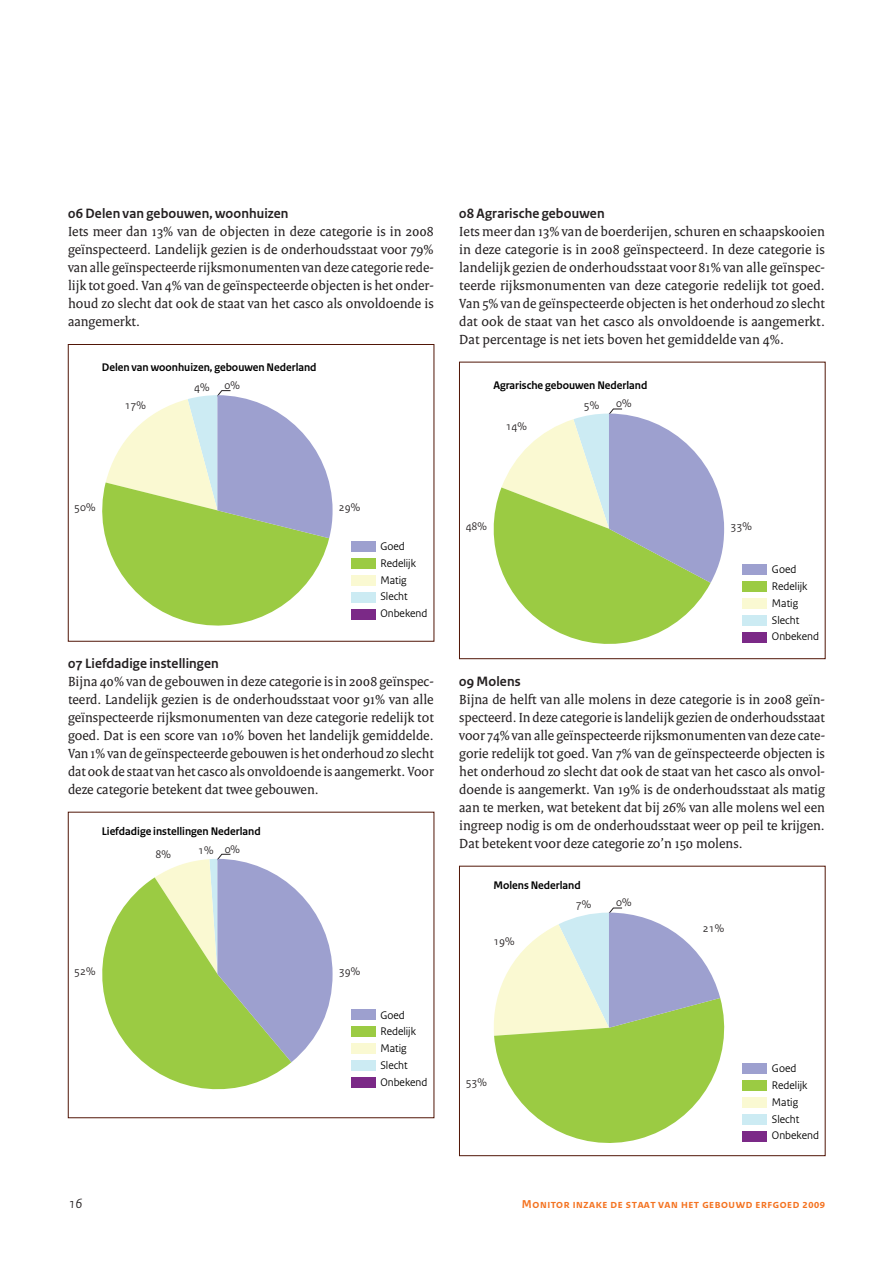
<style>
.page{position:relative;width:893px;height:1263px;background:#fff}
.page>*{position:absolute;margin:0;border:0;box-sizing:border-box;transform-origin:0 0}
.t1{font:14.25px/18px "Rijksoverheid Serif";color:#231f20;text-align:justify}
.t2{font:700 14.25px "Rijksoverheid Sans";letter-spacing:.01em;color:#231f20}
.t3{font:italic 14.25px "Rijksoverheid Sans";color:#231f20}
.t4{font:700 12px "Rijksoverheid Sans";letter-spacing:.05em;color:#f47321}
.t5{font:11.55px/16.8px "Rijksoverheid Sans";color:#000}
.t6{font:700 11.55px "Rijksoverheid Sans";color:#000}
.t7{font:11.55px "Rijksoverheid Sans";color:#231f20}
</style>
<div class="page">
<div style="left:742px;top:564px;width:25px;height:11px;background:#9da0cf"></div>
<div style="left:742px;top:581px;width:25px;height:11px;background:#9bcb43"></div>
<div style="left:742px;top:598px;width:25px;height:11px;background:#faf9d2"></div>
<div style="left:742px;top:615px;width:25px;height:11px;background:#ccebf3"></div>
<div style="left:742px;top:632px;width:25px;height:11px;background:#7b2987"></div>
<svg style="left:493px;top:408px;width:231px;height:236px"></svg>
<div style="left:459px;top:362px;width:366px;height:297px;border:1px solid #511607"></div>
<div style="left:742px;top:1063px;width:25px;height:11px;background:#9da0cf"></div>
<div style="left:742px;top:1080px;width:25px;height:11px;background:#9bcb43"></div>
<div style="left:742px;top:1097px;width:25px;height:11px;background:#faf9d2"></div>
<div style="left:742px;top:1114px;width:25px;height:11px;background:#ccebf3"></div>
<div style="left:742px;top:1131px;width:25px;height:11px;background:#7b2987"></div>
<svg style="left:494px;top:907px;width:231px;height:236px"></svg>
<div style="left:459px;top:866px;width:366px;height:290px;border:1px solid #511607"></div>
<div style="left:351px;top:541px;width:24px;height:10px;background:#9da0cf"></div>
<div style="left:351px;top:558px;width:24px;height:10px;background:#9bcb43"></div>
<div style="left:351px;top:575px;width:24px;height:10px;background:#faf9d2"></div>
<div style="left:351px;top:592px;width:24px;height:10px;background:#ccebf3"></div>
<div style="left:351px;top:609px;width:24px;height:10px;background:#7b2987"></div>
<svg style="left:102px;top:390px;width:231px;height:235px"></svg>
<div style="left:68px;top:344px;width:366px;height:297px;border:1px solid #511607"></div>
<div style="left:351px;top:1010px;width:24px;height:10px;background:#9da0cf"></div>
<div style="left:351px;top:1027px;width:24px;height:10px;background:#9bcb43"></div>
<div style="left:351px;top:1044px;width:24px;height:10px;background:#faf9d2"></div>
<div style="left:351px;top:1061px;width:24px;height:10px;background:#ccebf3"></div>
<div style="left:351px;top:1078px;width:24px;height:10px;background:#7b2987"></div>
<svg style="left:102px;top:854px;width:231px;height:235px"></svg>
<p class="t2" style="left:68px;top:208px;width:222px">06 Delen van gebouwen, woonhuizen</p>
<p class="t1" style="left:68px;top:224px;width:367px">Iets meer dan 13% van de objecten in deze categorie is in 2008 geïnspecteerd. Landelijk gezien is de onderhoudsstaat voor 79% van alle geïnspecteerde rijksmonumenten van deze categorie rede&shy;lijk tot goed. Van 4% van de geïnspecteerde objecten is het onder&shy;houd zo slecht dat ook de staat van het casco als onvoldoende is aangemerkt.</p>
<p class="t2" style="left:459px;top:208px;width:147px">08 Agrarische gebouwen</p>
<p class="t1" style="left:459px;top:224px;width:367px">Iets meer dan 13% van de boerderijen, schuren en schaapskooien in deze categorie is in 2008 geïnspecteerd. In deze categorie is landelijk gezien de onderhoudsstaat voor 81% van alle geïnspec&shy;teerde rijksmonumenten van deze categorie redelijk tot goed.<br>Van 5% van de geïnspecteerde objecten is het onderhoud zo slecht dat ook de staat van het casco als onvoldoende is aangemerkt.<br>Dat percentage is net iets boven het gemiddelde van 4%.</p>
<p class="t6" style="left:102px;top:363px;width:216px">Delen van woonhuizen, gebouwen Nederland</p>
<p class="t7" style="left:194px;top:383px;width:17px">4%</p>
<p class="t7" style="left:225px;top:381px;width:17px">0%</p>
<p class="t6" style="left:493px;top:381px;width:156px">Agrarische gebouwen Nederland</p>
<p class="t7" style="left:125px;top:401px;width:23px">17%</p>
<p class="t7" style="left:584px;top:401px;width:17px">5%</p>
<p class="t7" style="left:616px;top:399px;width:17px">0%</p>
<p class="t7" style="left:506px;top:422px;width:23px">14%</p>
<p class="t7" style="left:74px;top:503px;width:23px">50%</p>
<p class="t7" style="left:339px;top:503px;width:23px">29%</p>
<p class="t5" style="left:380px;top:539px;width:48px">Goed<br>Redelijk<br>Matig<br>Slecht<br>Onbekend</p>
<p class="t2" style="left:68px;top:658px;width:152px">07 Liefdadige instellingen</p>
<p class="t1" style="left:68px;top:674px;width:367px">Bijna 40% van de gebouwen in deze categorie is in 2008 geïnspec&shy;teerd. Landelijk gezien is de onderhoudsstaat voor 91% van alle geïnspecteerde rijksmonumenten van deze categorie redelijk tot goed. Dat is een score van 10% boven het landelijk gemiddelde.<br>Van 1% van de geïnspecteerde gebouwen is het onderhoud zo slecht dat ook de staat van het casco als onvoldoende is aangemerkt. Voor deze categorie betekent dat twee gebouwen.</p>
<p class="t6" style="left:102px;top:827px;width:160px">Liefdadige instellingen Nederland</p>
<p class="t7" style="left:156px;top:849px;width:17px">8%</p>
<p class="t7" style="left:198px;top:845px;width:43px">1% 0%</p>
<p class="t7" style="left:74px;top:967px;width:23px">52%</p>
<p class="t7" style="left:339px;top:967px;width:23px">39%</p>
<p class="t5" style="left:380px;top:1007px;width:48px">Goed<br>Redelijk<br>Matig<br>Slecht<br>Onbekend</p>
<p class="t7" style="left:466px;top:522px;width:23px">48%</p>
<p class="t7" style="left:730px;top:522px;width:23px">33%</p>
<p class="t5" style="left:772px;top:562px;width:48px">Goed<br>Redelijk<br>Matig<br>Slecht<br>Onbekend</p>
<p class="t2" style="left:459px;top:676px;width:63px">09 Molens</p>
<p class="t1" style="left:459px;top:692px;width:367px">Bijna de helft van alle molens in deze categorie is in 2008 geïn&shy;specteerd. In deze categorie is landelijk gezien de onderhoudsstaat voor 74% van alle geïnspecteerde rijksmonumenten van deze cate&shy;gorie redelijk tot goed. Van 7% van de geïnspecteerde objecten is het onderhoud zo slecht dat ook de staat van het casco als onvol&shy;doende is aangemerkt. Van 19% is de onderhoudsstaat als matig aan te merken, wat betekent dat bij 26% van alle molens wel een ingreep nodig is om de onderhoudsstaat weer op peil te krijgen.<br>Dat betekent voor deze categorie zo’n 150 molens.</p>
<p class="t6" style="left:493px;top:880px;width:89px">Molens Nederland</p>
<p class="t7" style="left:493px;top:937px;width:23px">19%</p>
<p class="t7" style="left:466px;top:1077px;width:23px">53%</p>
<p class="t7" style="left:576px;top:900px;width:17px">7%</p>
<p class="t7" style="left:616px;top:898px;width:17px">0%</p>
<p class="t7" style="left:703px;top:924px;width:23px">21%</p>
<p class="t5" style="left:772px;top:1061px;width:48px">Goed<br>Redelijk<br>Matig<br>Slecht<br>Onbekend</p>
<p class="t3" style="left:68px;top:1198px;width:16px">16</p>
<p class="t4" style="left:522px;top:1200px;width:304px">MONITOR INZAKE DE STAAT VAN HET GEBOUWD ERFGOED 2009</p>
</div>
